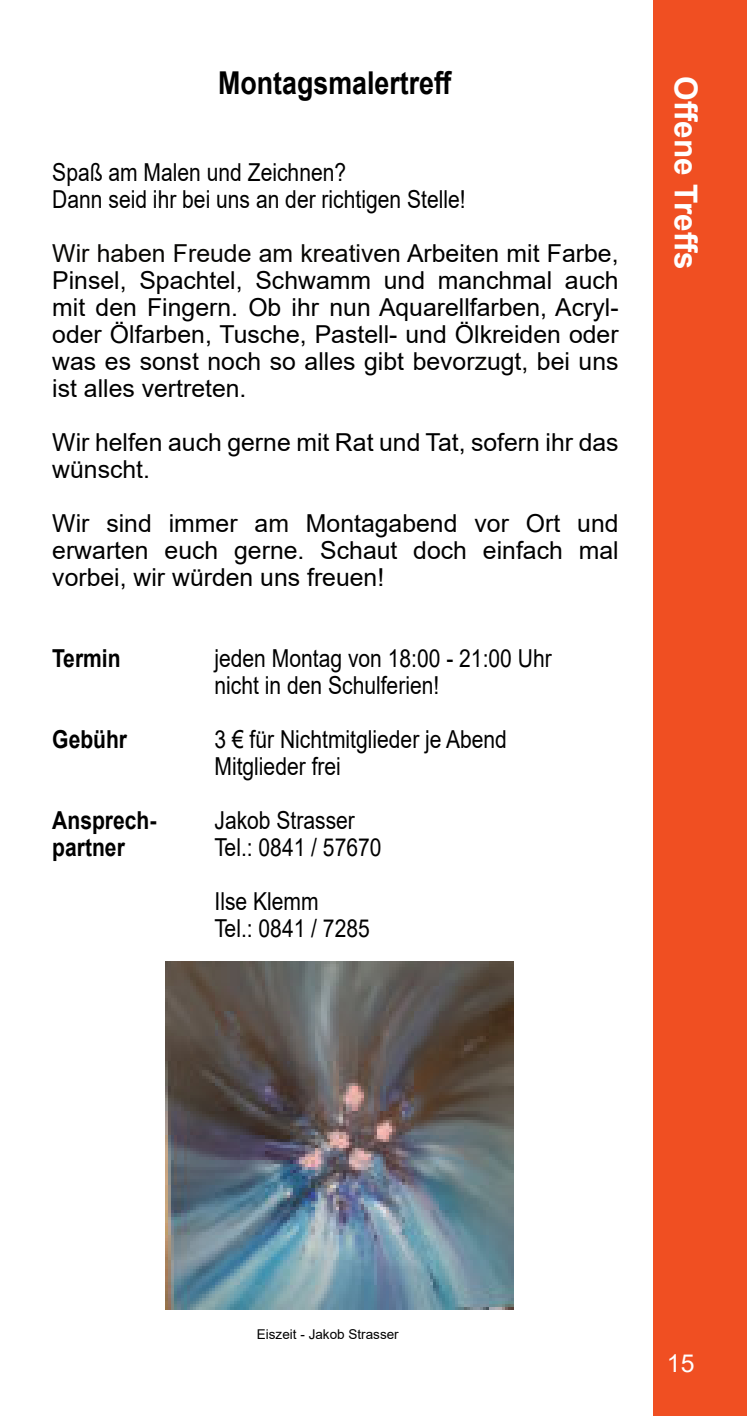
<style>
.page{position:relative;width:747px;height:1416px;background:#fff}
.page>*{position:absolute;margin:0;border:0;box-sizing:border-box;transform-origin:0 0}
.t1{font:700 31.5px "Arial";color:#000;scale:.85 1}
.t2{font:700 31.5px "Arial";color:#fff}
.t3{font:24.75px/27px "Arial";color:#000;text-align:justify}
.t4{font:24.75px/27px "Arial";color:#000;scale:.85 1}
.t5{font:700 24.75px "Arial";color:#000;scale:.85 1}
.t6{font:24.75px "Arial";color:#fff}
.t7{font:13.5px "Arial";color:#000}
.s1{color:#080704}
</style>
<div class="page">
<div style="left:653px;top:0;width:93px;height:1416px;background:#f04f22"></div>
<img style="left:165px;top:961px;width:348px;height:348px">
<p class="t1" style="left:218px;top:71px;width:276px">Montagsmalertreff</p>
<p class="t4" style="left:52px;top:161px;width:487px">Spaß am Malen und Zeichnen?<br>Dann seid ihr bei uns an der richtigen Stelle!</p>
<p class="t3" style="left:52px;top:242px;width:567px"><span class="s1">Wir haben Freude am kreativ</span>en Arbeiten mit Farbe, Pinsel, Spachtel, Schwamm und manchmal auch mit den Fingern. Ob ihr nun Aquarellfarben, Acryl&shy;oder Ölfarben, Tusche, Pastell- und Ölkreiden oder was es sonst noch so alles gibt bevor<span class="s1">z</span>ugt, bei uns ist alles vertreten.</p>
<p class="t3" style="left:52px;top:431px;width:567px">Wir helfen auch gerne mit Rat und Tat, sofern ihr das wünscht.</p>
<p class="t3" style="left:52px;top:512px;width:567px">Wir sind immer a<span class="s1">m</span> Montagabend vor Ort und erwarten euch gerne. Schaut doch einfach mal vorbei, wir würden uns freuen!</p>
<p class="t5" style="left:52px;top:649px;width:82px">Termin</p>
<p class="t4" style="left:214px;top:647px;width:398px">jeden Montag von 18:00 - 21:00 Uhr nicht in den Schulferien!</p>
<p class="t5" style="left:52px;top:730px;width:89px">Gebühr</p>
<p class="t4" style="left:214px;top:728px;width:345px">3 € für Nichtmitglieder je Abend<br>Mitglieder frei</p>
<p class="t5" style="left:52px;top:811px;width:124px">Ansprech-</p>
<p class="t4" style="left:214px;top:809px;width:167px">Jakob Strasser</p>
<p class="t5" style="left:52px;top:838px;width:87px">partner</p>
<p class="t4" style="left:214px;top:823px;width:198px;line-height:54px">Tel.: 0841 / 57670<br>Ilse Klemm</p>
<p class="t4" style="left:214px;top:917px;width:184px">Tel.: 0841 / 7285</p>
<p class="t2" style="left:697px;top:76px;width:194px;rotate:90deg">Offene Treffs</p>
<p class="t7" style="left:257px;top:1329px;width:143px">Eiszeit - Jakob Strasser</p>
<p class="t6" style="left:666px;top:1353px;width:29px">15</p>
</div>
